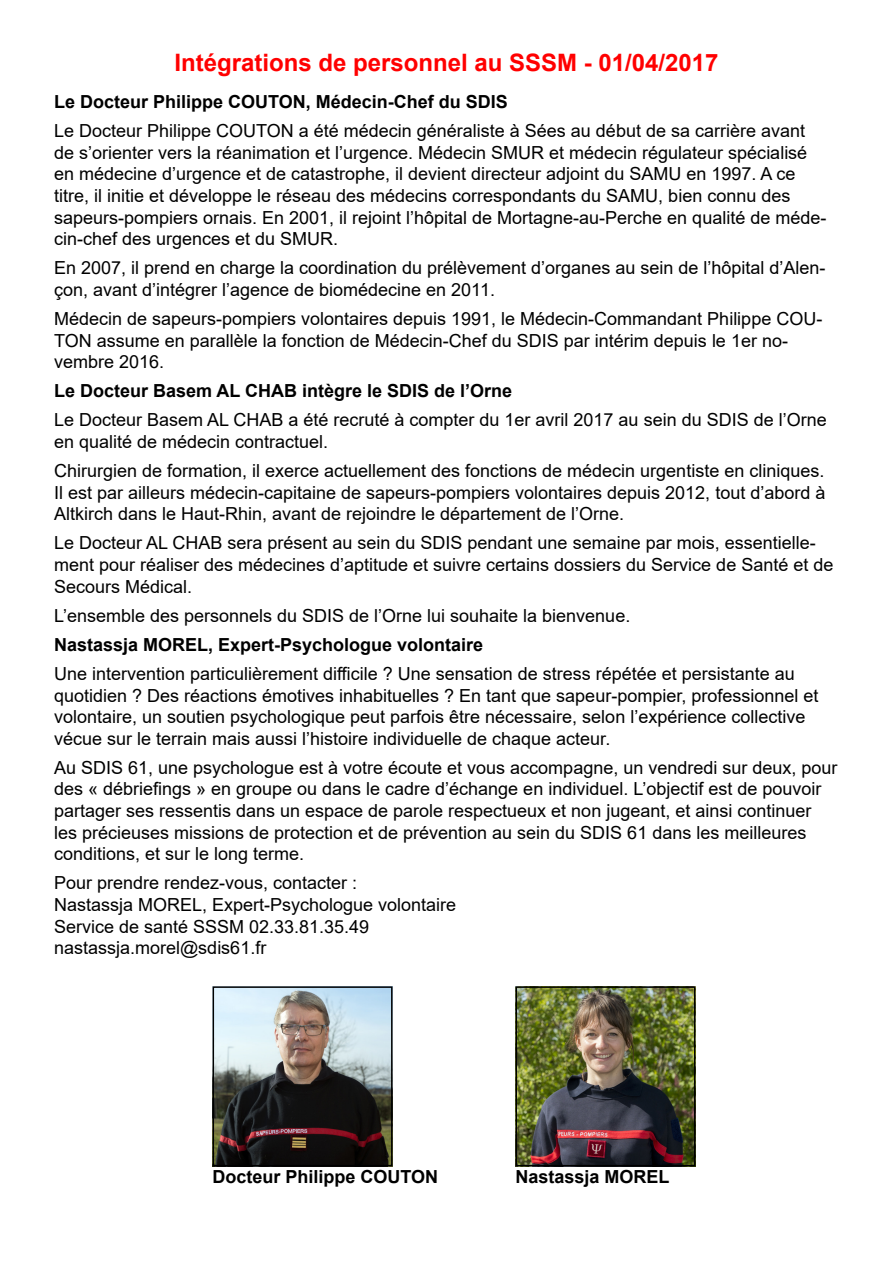
<style>
.page{position:relative;width:893px;height:1263px;background:#fff}
.page>*{position:absolute;margin:0;border:0;box-sizing:border-box;transform-origin:0 0}
.Titre{font:700 24px "Arial";color:#f00}
.Paragraphe{font:18px/21.6px "Arial";color:#000}
.Paragraphe-2{font:700 18px "Arial";color:#000}
</style>
<div class="page">
<img style="left:216px;top:989px;width:174px;height:174px">
<div style="left:213px;top:986px;width:180px;height:180px;border:2px solid #000"></div>
<img style="left:518px;top:989px;width:174px;height:174px">
<div style="left:515px;top:986px;width:180px;height:180px;border:2px solid #000"></div>
<p class="Titre" style="left:174px;top:46px;width:546px">Intégrations de personnel au SSSM - 01/04/2017</p>
<p class="Paragraphe-2" style="left:54px;top:89px;width:455px">Le Docteur Philippe COUTON, Médecin-Chef du SDIS</p>
<p class="Paragraphe" style="left:54px;top:120px;width:774px">Le Docteur Philippe COUTON a été médecin généraliste à Sées au début de sa carrière avant de s’orienter vers la réanimation et l’urgence. Médecin SMUR et médecin régulateur spécialisé en médecine d’urgence et de catastrophe, il devient directeur adjoint du SAMU en 1997. A ce titre, il initie et développe le réseau des médecins correspondants du SAMU, bien connu des sapeurs-pompiers ornais. En 2001, il rejoint l’hôpital de Mortagne-au-Perche en qualité de méde&shy;cin-chef des urgences et du SMUR.</p>
<p class="Paragraphe" style="left:54px;top:257px;width:773px">En 2007, il prend en charge la coordination du prélèvement d’organes au sein de l’hôpital d’Alen&shy;çon, avant d’intégrer l’agence de biomédecine en 2011.</p>
<p class="Paragraphe" style="left:54px;top:308px;width:770px">Médecin de sapeurs-pompiers volontaires depuis 1991, le Médecin-Commandant Philippe COU-<br>TON assume en parallèle la fonction de Médecin-Chef du SDIS par intérim depuis le 1er no&shy;vembre 2016.</p>
<p class="Paragraphe-2" style="left:54px;top:378px;width:460px">Le Docteur Basem AL CHAB intègre le SDIS de l’Orne</p>
<p class="Paragraphe" style="left:54px;top:409px;width:774px">Le Docteur Basem AL CHAB a été recruté à compter du 1er avril 2017 au sein du SDIS de l’Orne en qualité de médecin contractuel.</p>
<p class="Paragraphe" style="left:54px;top:460px;width:773px;text-align:justify">Chirurgien de formation, il exerce actuellement des fonctions de médecin urgentiste en cliniques.<br>Il est par ailleurs médecin-capitaine de sapeurs-pompiers volontaires depuis 2012, tout d’abord à Altkirch dans le Haut-Rhin, avant de rejoindre le département de l’Orne.</p>
<p class="Paragraphe" style="left:54px;top:532px;width:781px">Le Docteur AL CHAB sera présent au sein du SDIS pendant une semaine par mois, essentielle&shy;ment pour réaliser des médecines d’aptitude et suivre certains dossiers du Service de Santé et de<br>Secours Médical.</p>
<p class="Paragraphe" style="left:54px;top:604px;width:578px">L’ensemble des personnels du SDIS de l’Orne lui souhaite la bienvenue.</p>
<p class="Paragraphe-2" style="left:54px;top:632px;width:431px">Nastassja MOREL, Expert-Psychologue volontaire</p>
<p class="Paragraphe" style="left:54px;top:663px;width:766px">Une intervention particulièrement difficile ? Une sensation de stress répétée et persistante au quotidien ? Des réactions émotives inhabituelles ? En tant que sapeur-pompier, professionnel et volontaire, un soutien psychologique peut parfois être nécessaire, selon l’expérience collective vécue sur le terrain mais aussi l’histoire individuelle de chaque acteur.</p>
<p class="Paragraphe" style="left:54px;top:757px;width:785px">Au SDIS 61, une psychologue est à votre écoute et vous accompagne, un vendredi sur deux, pour des « débriefings » en groupe ou dans le cadre d’échange en individuel. L’objectif est de pouvoir partager ses ressentis dans un espace de parole respectueux et non jugeant, et ainsi continuer les précieuses missions de protection et de prévention au sein du SDIS 61 dans les meilleures conditions, et sur le long terme.</p>
<p class="Paragraphe" style="left:54px;top:872px;width:404px">Pour prendre rendez-vous, contacter :<br>Nastassja MOREL, Expert-Psychologue volontaire Service de santé SSSM 02.33.81.35.49 nastassja.morel@sdis61.fr</p>
<p class="Paragraphe-2" style="left:213px;top:1164px;width:227px">Docteur Philippe COUTON</p>
<p class="Paragraphe-2" style="left:515px;top:1164px;width:156px">Nastassja MOREL</p>
</div>
